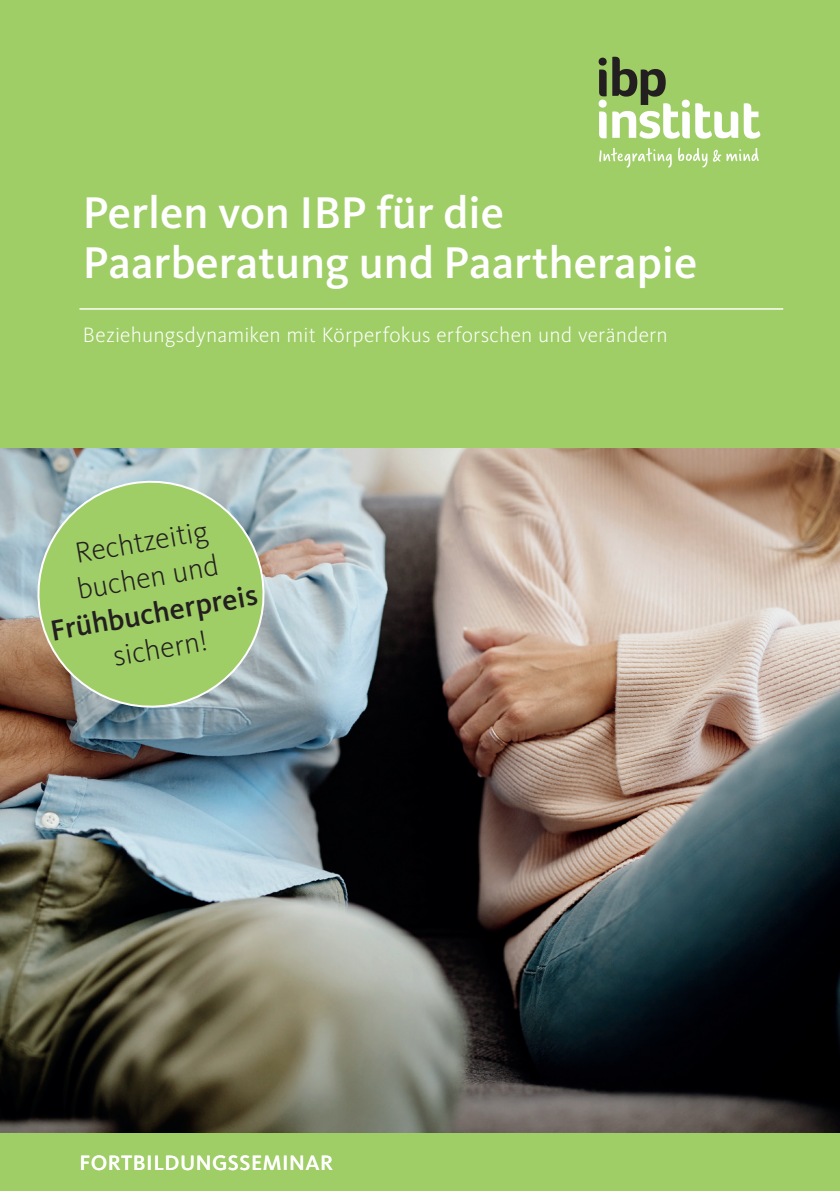
<style>
.page{position:relative;width:840px;height:1191px;background:#fff}
.page>*{position:absolute;margin:0;border:0;box-sizing:border-box;transform-origin:0 0}
.t1{font:500 46px/50px "Kievit OT";color:#fff}
.t2{font:300 30px/36px "Kievit OT";color:#231f20}
.t3{font:500 30px "Kievit OT";color:#231f20}
.t4{font:300 21.6px "Kievit OT";letter-spacing:.005em;color:#fff}
.t5{font:500 21.6px "Kievit OT";letter-spacing:.025em;color:#fff}
</style>
<div class="page">
<div style="left:0;top:0;width:839px;height:1191px;background:#9fce66"></div>
<img style="left:0;top:449px;width:839px;height:683px">
<svg style="left:599px;top:148px;width:72px;height:20px"></svg>
<svg style="left:678px;top:148px;width:80px;height:19px"></svg>
<svg style="left:743px;top:103px;width:17px;height:36px"></svg>
<svg style="left:612px;top:57px;width:125px;height:82px"></svg>
<svg style="left:598px;top:58px;width:8px;height:80px"></svg>
<hr style="left:79px;top:308px;width:703px;height:2px;background:#fff">
<svg style="left:29px;top:473px;width:243px;height:242px"></svg>
<h1 class="t1" style="left:83px;top:188px;width:615px">Perlen von IBP für die<br>Paarberatung und Paartherapie</h1>
<p class="t4" style="left:83px;top:323px;width:586px">Beziehungsdynamiken mit Körperfokus erforschen und verändern</p>
<h2 class="t2" style="left:68px;top:537px;width:144px;rotate:-10deg">Rechtzeitig buchen und</h2>
<h2 class="t3" style="left:48px;top:614px;width:211px;rotate:-10deg">Frühbucherpreis</h2>
<h2 class="t2" style="left:110px;top:639px;width:96px;rotate:-10deg">sichern!</h2>
<p class="t5" style="left:79px;top:1150px;width:255px">FORTBILDUNGSSEMINAR</p>
</div>
